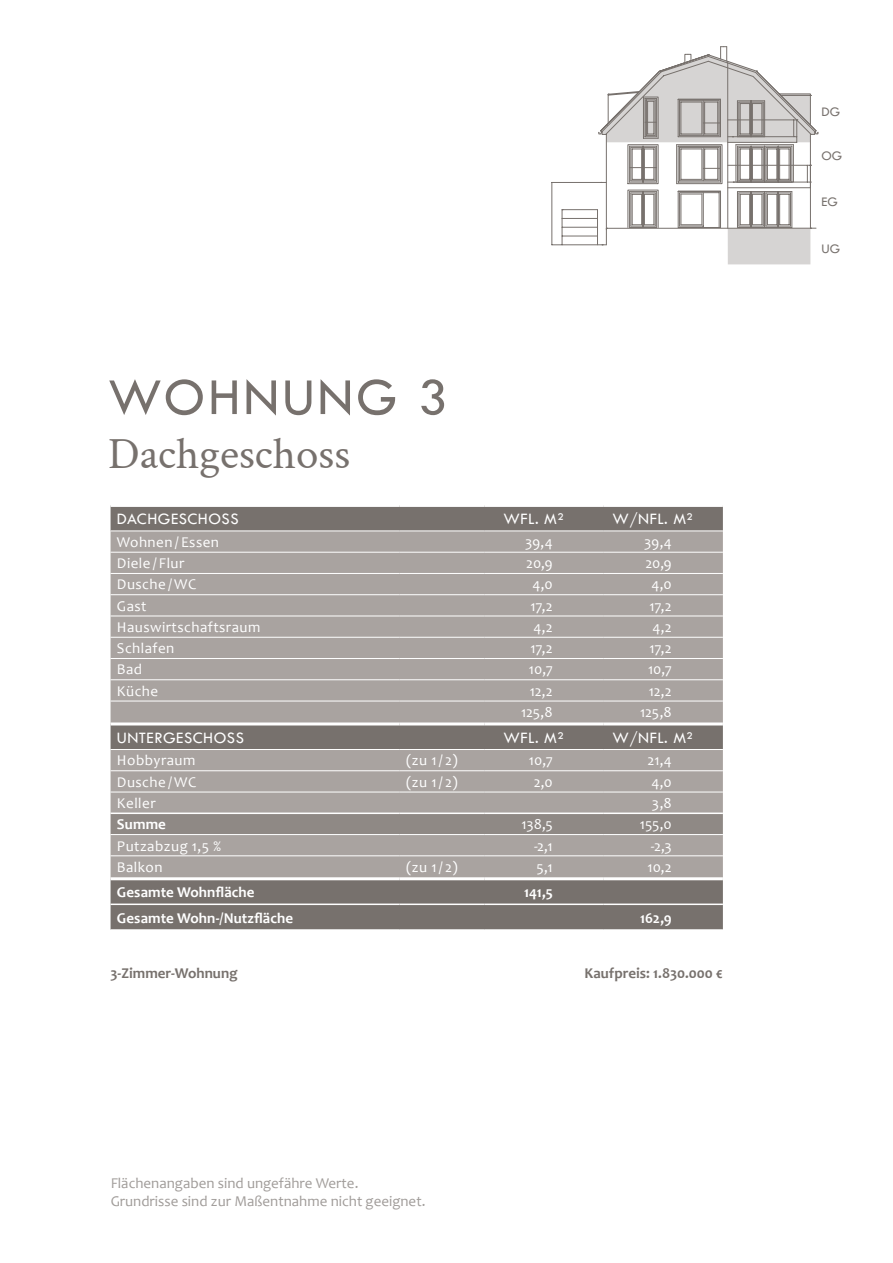
<style>
.page{position:relative;width:893px;height:1263px;background:#fff}
.page>*{position:absolute;margin:0;border:0;box-sizing:border-box;transform-origin:0 0}
.t1{font:54px "Tw Cen";letter-spacing:.05em;color:#77716d}
.t2{font:45px "Crimson Text";color:#77716d}
.Header-Rechts_2020{font:16.5px "Tw Cen";letter-spacing:.03em;color:#fff}
.Header-Links_2020{font:16.5px "Tw Cen";letter-spacing:.03em;color:#fff}
.Zahlen{font:15px "Candara";letter-spacing:.03em;color:#fff}
.t3{font:15px/18px "Candara";color:#77716d}
.Footer-Zahlen{font:700 15px "Candara";letter-spacing:.005em;color:#fff}
.copy{font:700 15px "Candara";color:#77716d}
.t4{font:13.65px "Tw Cen";letter-spacing:.005em;color:#77716d}
</style>
<div class="page">
<svg style="left:552px;top:132px;width:259px;height:113px"></svg>
<div style="left:728px;top:228px;width:82px;height:36px;background:#d6d4d3"></div>
<svg style="left:599px;top:46px;width:219px;height:184px"></svg>
<div style="left:111px;top:507px;width:612px;height:23px;background:#77716d"></div>
<svg style="left:111px;top:531px;width:612px;height:346px;background:#a6a09d"></svg>
<div style="left:111px;top:814px;width:612px;height:20px;background:#8f8985"></div>
<div style="left:111px;top:880px;width:612px;height:49px;background:#77716d"></div>
<hr style="left:111px;top:552px;width:289px;height:1px;background:#fff">
<hr style="left:400px;top:552px;width:85px;height:1px;background:#fff">
<hr style="left:485px;top:552px;width:119px;height:1px;background:#fff">
<hr style="left:604px;top:552px;width:119px;height:1px;background:#fff">
<hr style="left:111px;top:573px;width:289px;height:1px;background:#fff">
<hr style="left:400px;top:573px;width:85px;height:1px;background:#fff">
<hr style="left:485px;top:573px;width:119px;height:1px;background:#fff">
<hr style="left:604px;top:573px;width:119px;height:1px;background:#fff">
<hr style="left:111px;top:594px;width:289px;height:1px;background:#fff">
<hr style="left:400px;top:594px;width:85px;height:1px;background:#fff">
<hr style="left:485px;top:594px;width:119px;height:1px;background:#fff">
<hr style="left:604px;top:594px;width:119px;height:1px;background:#fff">
<hr style="left:485px;top:658px;width:119px;height:1px;background:#fff">
<hr style="left:604px;top:658px;width:119px;height:1px;background:#fff">
<hr style="left:111px;top:679px;width:289px;height:1px;background:#fff">
<hr style="left:400px;top:679px;width:85px;height:1px;background:#fff">
<hr style="left:485px;top:679px;width:119px;height:1px;background:#fff">
<hr style="left:604px;top:679px;width:119px;height:1px;background:#fff">
<hr style="left:111px;top:616px;width:289px;height:1px;background:#fff">
<hr style="left:400px;top:616px;width:85px;height:1px;background:#fff">
<hr style="left:485px;top:616px;width:119px;height:1px;background:#fff">
<hr style="left:604px;top:616px;width:119px;height:1px;background:#fff">
<hr style="left:111px;top:637px;width:289px;height:1px;background:#fff">
<hr style="left:400px;top:637px;width:85px;height:1px;background:#fff">
<hr style="left:485px;top:637px;width:119px;height:1px;background:#fff">
<hr style="left:604px;top:637px;width:119px;height:1px;background:#fff">
<hr style="left:111px;top:722px;width:289px;height:3px;background:#fff">
<hr style="left:400px;top:722px;width:85px;height:3px;background:#fff">
<hr style="left:111px;top:749px;width:289px;height:1px;background:#fff">
<hr style="left:400px;top:749px;width:85px;height:1px;background:#fff">
<hr style="left:485px;top:722px;width:119px;height:3px;background:#fff">
<hr style="left:604px;top:722px;width:119px;height:3px;background:#fff">
<hr style="left:485px;top:749px;width:119px;height:1px;background:#fff">
<hr style="left:604px;top:749px;width:119px;height:1px;background:#fff">
<hr style="left:111px;top:812px;width:289px;height:2px;background:#fff">
<hr style="left:400px;top:812px;width:85px;height:2px;background:#fff">
<hr style="left:111px;top:834px;width:289px;height:1px;background:#fff">
<hr style="left:400px;top:834px;width:85px;height:1px;background:#fff">
<hr style="left:485px;top:812px;width:119px;height:2px;background:#fff">
<hr style="left:604px;top:812px;width:119px;height:2px;background:#fff">
<hr style="left:485px;top:834px;width:119px;height:1px;background:#fff">
<hr style="left:604px;top:834px;width:119px;height:1px;background:#fff">
<hr style="left:111px;top:658px;width:289px;height:1px;background:#fff">
<hr style="left:400px;top:658px;width:85px;height:1px;background:#fff">
<hr style="left:111px;top:903px;width:289px;height:2px;background:#fff">
<hr style="left:400px;top:903px;width:85px;height:2px;background:#fff">
<hr style="left:485px;top:903px;width:119px;height:2px;background:#fff">
<hr style="left:604px;top:903px;width:119px;height:2px;background:#fff">
<hr style="left:111px;top:770px;width:289px;height:1px;background:#fff">
<hr style="left:400px;top:770px;width:85px;height:1px;background:#fff">
<hr style="left:485px;top:770px;width:119px;height:1px;background:#fff">
<hr style="left:604px;top:770px;width:119px;height:1px;background:#fff">
<hr style="left:111px;top:855px;width:289px;height:1px;background:#fff">
<hr style="left:400px;top:855px;width:85px;height:1px;background:#fff">
<hr style="left:485px;top:855px;width:119px;height:1px;background:#fff">
<hr style="left:604px;top:855px;width:119px;height:1px;background:#fff">
<hr style="left:111px;top:701px;width:289px;height:1px;background:#fff">
<hr style="left:400px;top:701px;width:85px;height:1px;background:#fff">
<hr style="left:485px;top:701px;width:119px;height:1px;background:#fff">
<hr style="left:604px;top:701px;width:119px;height:1px;background:#fff">
<hr style="left:111px;top:792px;width:289px;height:1px;background:#fff">
<hr style="left:400px;top:792px;width:85px;height:1px;background:#fff">
<hr style="left:485px;top:792px;width:119px;height:1px;background:#fff">
<hr style="left:604px;top:792px;width:119px;height:1px;background:#fff">
<h1 class="t1" style="left:108px;top:364px;width:341px">WOHNUNG 3</h1>
<h2 class="t2" style="left:108px;top:422px;width:244px">Dachgeschoss</h2>
<p class="Header-Links_2020" style="left:117px;top:509px;width:123px">DACHGESCHOSS</p>
<p class="Header-Rechts_2020" style="left:503px;top:509px;width:62px">WFL. M²</p>
<p class="Header-Rechts_2020" style="left:612px;top:509px;width:82px">W/NFL. M²</p>
<p class="Zahlen" style="left:117px;top:533px;width:104px">Wohnen / Essen</p>
<p class="Zahlen" style="left:525px;top:533px;width:29px">39,4</p>
<p class="Zahlen" style="left:644px;top:533px;width:29px">39,4</p>
<p class="Zahlen" style="left:117px;top:554px;width:69px">Diele / Flur</p>
<p class="Zahlen" style="left:526px;top:554px;width:28px">20,9</p>
<p class="Zahlen" style="left:645px;top:554px;width:28px">20,9</p>
<p class="Zahlen" style="left:117px;top:575px;width:81px">Dusche / WC</p>
<p class="Zahlen" style="left:532px;top:575px;width:22px">4,0</p>
<p class="Zahlen" style="left:651px;top:575px;width:22px">4,0</p>
<p class="Zahlen" style="left:117px;top:596px;width:31px">Gast</p>
<p class="Zahlen" style="left:530px;top:596px;width:24px">17,2</p>
<p class="Zahlen" style="left:649px;top:596px;width:24px">17,2</p>
<p class="Zahlen" style="left:117px;top:618px;width:145px">Hauswirtschaftsraum</p>
<p class="Zahlen" style="left:533px;top:618px;width:21px">4,2</p>
<p class="Zahlen" style="left:652px;top:618px;width:21px">4,2</p>
<p class="Zahlen" style="left:117px;top:639px;width:59px">Schlafen</p>
<p class="Zahlen" style="left:530px;top:639px;width:24px">17,2</p>
<p class="Zahlen" style="left:649px;top:639px;width:24px">17,2</p>
<p class="Zahlen" style="left:117px;top:660px;width:27px">Bad</p>
<p class="Zahlen" style="left:529px;top:660px;width:25px">10,7</p>
<p class="Zahlen" style="left:648px;top:660px;width:25px">10,7</p>
<p class="Zahlen" style="left:117px;top:681px;width:43px">Küche</p>
<p class="Zahlen" style="left:530px;top:681px;width:24px">12,2</p>
<p class="Zahlen" style="left:649px;top:681px;width:24px">12,2</p>
<p class="Zahlen" style="left:521px;top:703px;width:33px">125,8</p>
<p class="Zahlen" style="left:640px;top:703px;width:33px">125,8</p>
<p class="Header-Links_2020" style="left:117px;top:728px;width:128px">UNTERGESCHOSS</p>
<p class="Header-Rechts_2020" style="left:503px;top:728px;width:62px">WFL. M²</p>
<p class="Header-Rechts_2020" style="left:612px;top:728px;width:82px">W/NFL. M²</p>
<p class="Zahlen" style="left:117px;top:751px;width:80px">Hobbyraum</p>
<p class="Zahlen" style="left:406px;top:751px;width:53px">(zu 1 / 2)</p>
<p class="Zahlen" style="left:529px;top:751px;width:25px">10,7</p>
<p class="Zahlen" style="left:647px;top:751px;width:26px">21,4</p>
<p class="Zahlen" style="left:117px;top:772px;width:81px">Dusche / WC</p>
<p class="Zahlen" style="left:406px;top:772px;width:53px">(zu 1 / 2)</p>
<p class="Zahlen" style="left:534px;top:772px;width:21px">2,0</p>
<p class="Zahlen" style="left:651px;top:772px;width:22px">4,0</p>
<p class="Zahlen" style="left:117px;top:794px;width:40px">Keller</p>
<p class="Zahlen" style="left:652px;top:794px;width:21px">3,8</p>
<p class="Footer-Zahlen" style="left:117px;top:815px;width:50px">Summe</p>
<p class="Zahlen" style="left:522px;top:815px;width:33px">138,5</p>
<p class="Zahlen" style="left:640px;top:815px;width:33px">155,0</p>
<p class="Zahlen" style="left:117px;top:836px;width:106px">Putzabzug 1,5 %</p>
<p class="Zahlen" style="left:534px;top:836px;width:20px">-2,1</p>
<p class="Zahlen" style="left:651px;top:836px;width:22px">-2,3</p>
<p class="Zahlen" style="left:117px;top:857px;width:47px">Balkon</p>
<p class="Zahlen" style="left:406px;top:857px;width:53px">(zu 1 / 2)</p>
<p class="Zahlen" style="left:536px;top:857px;width:18px">5,1</p>
<p class="Zahlen" style="left:647px;top:857px;width:26px">10,2</p>
<p class="Footer-Zahlen" style="left:117px;top:883px;width:139px">Gesamte Wohnfläche</p>
<p class="Footer-Zahlen" style="left:524px;top:883px;width:30px">141,5</p>
<p class="Footer-Zahlen" style="left:117px;top:908px;width:178px">Gesamte Wohn-/Nutzfläche</p>
<p class="Footer-Zahlen" style="left:640px;top:908px;width:33px">162,9</p>
<p class="copy" style="left:111px;top:964px;width:129px">3-Zimmer-Wohnung</p>
<p class="copy" style="left:585px;top:964px;width:140px">Kaufpreis: 1.830.000 €</p>
<p class="t3" style="left:111px;top:1174px;width:316px">Flächenangaben sind ungefähre Werte.<br>Grundrisse sind zur Maßentnahme nicht geeignet.</p>
<p class="t4" style="left:821px;top:104px;width:20px">DG</p>
<p class="t4" style="left:821px;top:148px;width:22px">OG</p>
<p class="t4" style="left:821px;top:194px;width:18px">EG</p>
<p class="t4" style="left:821px;top:241px;width:20px">UG</p>
</div>
